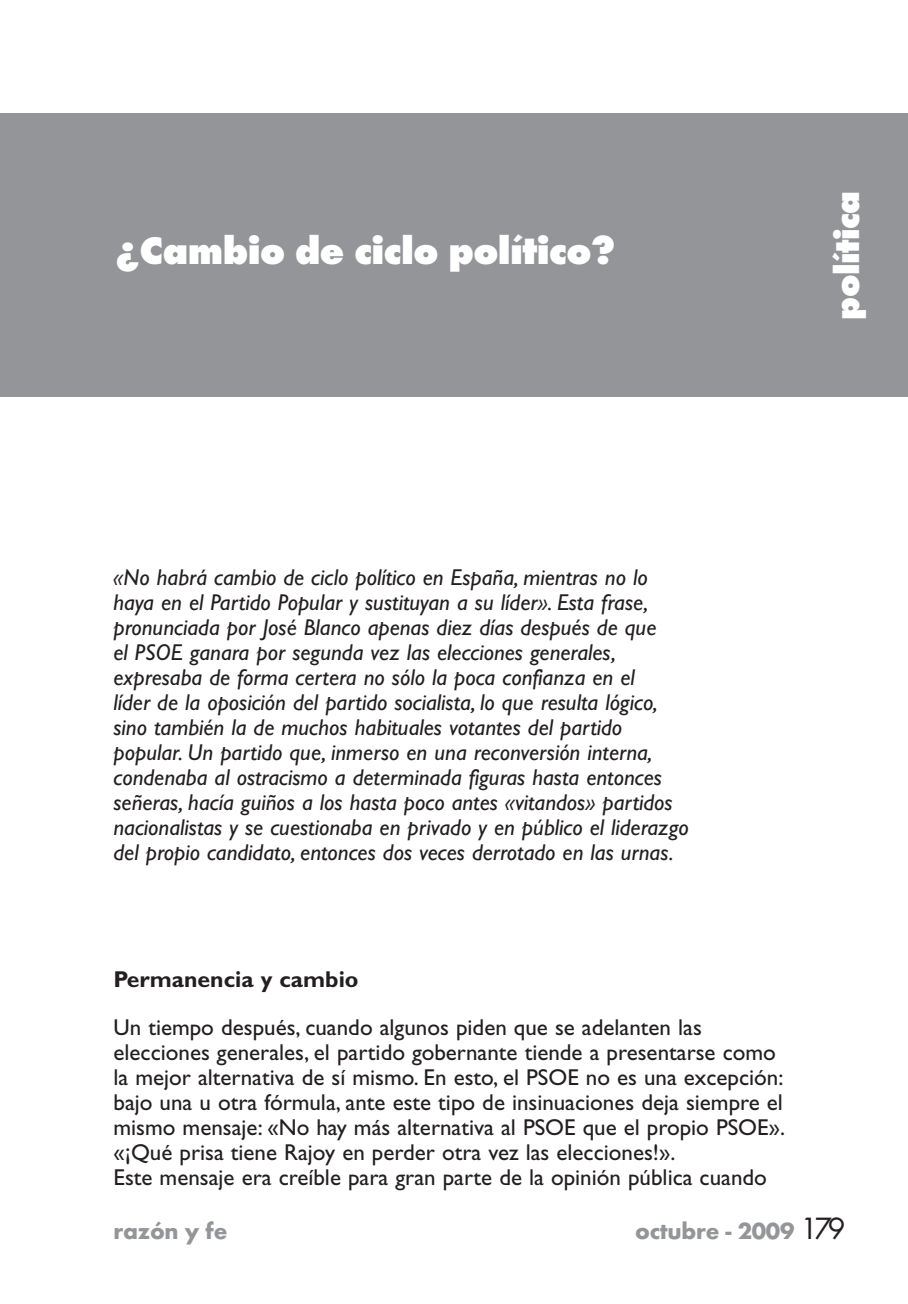
<style>
.page{position:relative;width:908px;height:1304px;background:#fff}
.page>*{position:absolute;margin:0;border:0;box-sizing:border-box;transform-origin:0 0}
.t1{font:800 40px "Futura T";letter-spacing:-.015em;color:#fff}
.t2{font:800 36px "Futura T";letter-spacing:-.015em;color:#fff}
.t3{font:700 24px "Futura T";letter-spacing:-.01em;color:#939598}
.t4{font:italic 23px/25px "Gill Sans";color:#231f20}
.t5{font:23px/25px "Gill Sans";color:#231f20}
.t6{font:700 23px "Gill Sans";color:#231f20}
.s1{font-weight:400;font-size:32px;color:#231f20}
</style>
<div class="page">
<div style="left:0;top:113px;width:907px;height:284px;background:#939598"></div>
<h1 class="t1" style="left:115px;top:235px;width:501px">¿Cambio de ciclo político?</h1>
<h2 class="t2" style="left:832px;top:320px;width:130px;rotate:-90deg">política</h2>
<p class="t4" style="left:113px;top:567px;width:576px">«No habrá cambio de ciclo político en España, mientras no lo haya en el Partido Popular y sustituyan a su líder». Esta frase, pronunciada por José Blanco apenas diez días después de que<br>el PSOE ganara por segunda vez las elecciones generales, expresaba de forma certera no sólo la poca confianza en el<br>líder de la oposición del partido socialista, lo que resulta lógico, sino también la de muchos habituales votantes del partido popular. Un partido que, inmerso en una reconversión interna, condenaba al ostracismo a determinada figuras hasta entonces señeras, hacía guiños a los hasta poco antes «vitandos» partidos nacionalistas y se cuestionaba en privado y en público el liderazgo del propio candidato, entonces dos veces derrotado en las urnas.</p>
<p class="t6" style="left:113px;top:972px;width:246px">Permanencia y cambio</p>
<p class="t5" style="left:113px;top:1017px;width:672px">Un tiempo después, cuando algunos piden que se adelanten las elecciones generales, el partido gobernante tiende a presentarse como la mejor alternativa de sí mismo. En esto, el PSOE no es una excepción: bajo una u otra fórmula, ante este tipo de insinuaciones deja siempre el mismo mensaje: «No hay más alternativa al PSOE que el propio PSOE». «¡Qué prisa tiene Rajoy en perder otra vez las elecciones!».<br>Este mensaje era creíble para gran parte de la opinión pública cuando</p>
<p class="t3" style="left:113px;top:1217px;width:115px">razón y fe</p>
<p class="t3" style="left:635px;top:1217px;width:212px">octubre - 2009 <span class="s1">179</span></p>
</div>
